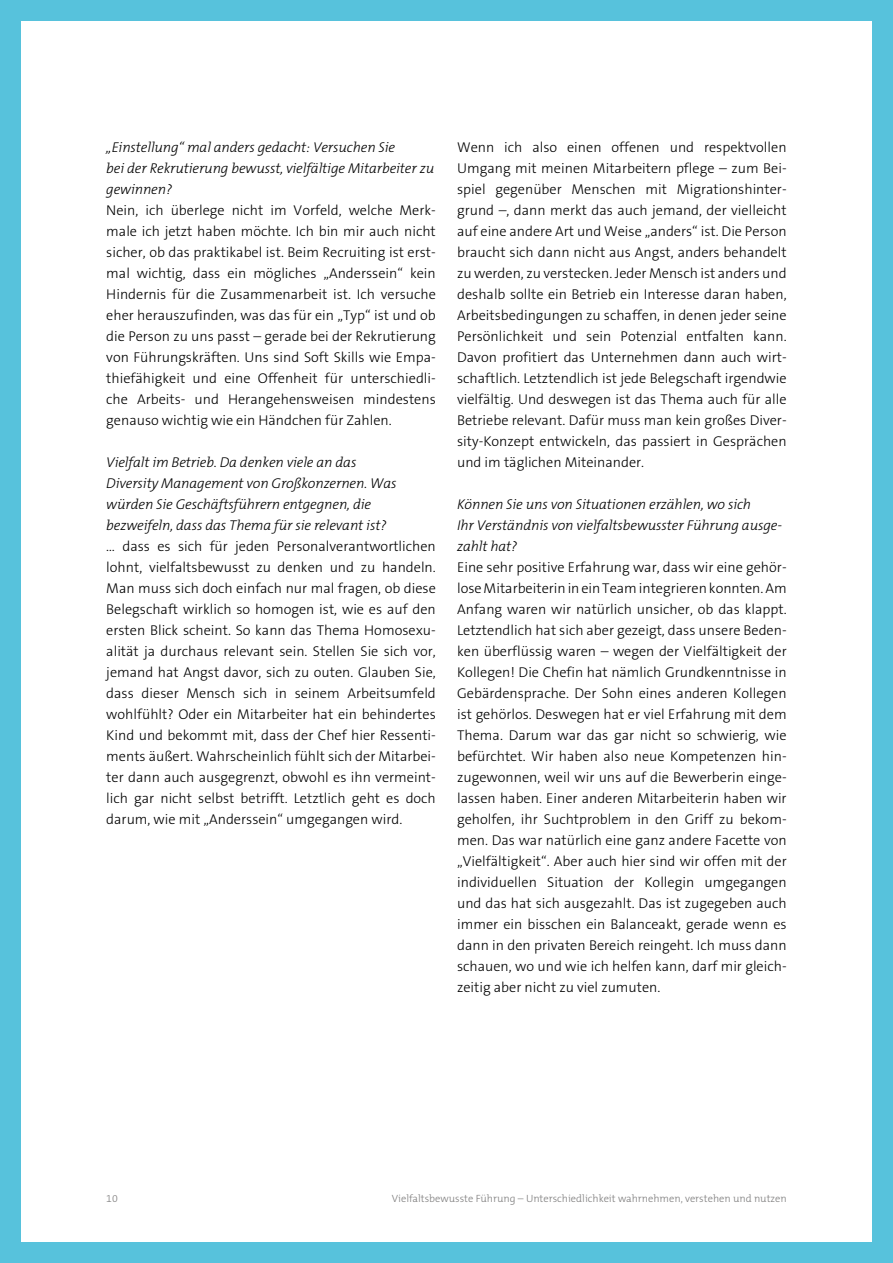
<style>
.page{position:relative;width:893px;height:1263px;background:#57c2dc}
.page>*{position:absolute;margin:0;border:0;box-sizing:border-box;transform-origin:0 0}
.Fließtext_Blocksatz{font:300 14.25px/21px "The Sans Os F";color:#000;text-align:justify}
.frage{font:italic 300 14.25px/21px "The Mix B W3";letter-spacing:-.01em;color:#000}
.t1{font:300 10.5px "The Mix B W3";color:#7c7b7b}
</style>
<div class="page">
<div style="left:21px;top:21px;width:851px;height:1221px;background:#fff"></div>
<p class="frage" style="left:106px;top:137px;width:329px">„Einstellung“ mal anders gedacht: Versuchen Sie<br>bei der Rekrutierung bewusst, vielfältige Mitarbeiter zu gewinnen?</p>
<p class="Fließtext_Blocksatz" style="left:106px;top:200px;width:331px">Nein, ich überlege nicht im Vorfeld, welche Merk&shy;male ich jetzt haben möchte. Ich bin mir auch nicht sicher, ob das praktikabel ist. Beim Recruiting ist erst&shy;mal wichtig, dass ein mögliches „Anderssein“ kein Hindernis für die Zusammenarbeit ist. Ich versuche eher herauszufinden, was das für ein „Typ“ ist und ob die Person zu uns passt – gerade bei der Rekrutierung von Führungskräften. Uns sind Soft Skills wie Empa&shy;thiefähigkeit und eine Offenheit für unterschiedli&shy;che Arbeits- und Herangehensweisen mindestens genauso wichtig wie ein Händchen für Zahlen.</p>
<p class="frage" style="left:106px;top:452px;width:292px">Vielfalt im Betrieb. Da denken viele an das Diversity Management von Großkonzernen. Was würden Sie Geschäftsführern entgegnen, die bezweifeln, dass das Thema für sie relevant ist?</p>
<p class="Fließtext_Blocksatz" style="left:106px;top:536px;width:331px">… dass es sich für jeden Personalverantwortlichen lohnt, vielfaltsbewusst zu denken und zu handeln.<br>Man muss sich doch einfach nur mal fragen, ob diese Belegschaft wirklich so homogen ist, wie es auf den ersten Blick scheint. So kann das Thema Homosexu&shy;alität ja durchaus relevant sein. Stellen Sie sich vor, jemand hat Angst davor, sich zu outen. Glauben Sie, dass dieser Mensch sich in seinem Arbeitsumfeld wohlfühlt? Oder ein Mitarbeiter hat ein behindertes Kind und bekommt mit, dass der Chef hier Ressenti&shy;ments äußert. Wahrscheinlich fühlt sich der Mitarbei&shy;ter dann auch ausgegrenzt, obwohl es ihn vermeint&shy;lich gar nicht selbst betrifft. Letztlich geht es doch darum, wie mit „Anderssein“ umgegangen wird.</p>
<p class="Fließtext_Blocksatz" style="left:457px;top:137px;width:331px">Wenn ich also einen offenen und respektvollen Umgang mit meinen Mitarbeitern pflege – zum Bei&shy;spiel gegenüber Menschen mit Migrationshinter&shy;grund –, dann merkt das auch jemand, der vielleicht auf eine andere Art und Weise „anders“ ist. Die Person braucht sich dann nicht aus Angst, anders behandelt zu werden, zu verstecken. Jeder Mensch ist anders und deshalb sollte ein Betrieb ein Interesse daran haben, Arbeitsbedingungen zu schaffen, in denen jeder seine Persönlichkeit und sein Potenzial entfalten kann.<br>Davon profitiert das Unternehmen dann auch wirt&shy;schaftlich. Letztendlich ist jede Belegschaft irgendwie vielfältig. Und deswegen ist das Thema auch für alle Betriebe relevant. Dafür muss man kein großes Diver&shy;sity-Konzept entwickeln, das passiert in Gesprächen und im täglichen Miteinander.</p>
<p class="frage" style="left:457px;top:494px;width:326px">Können Sie uns von Situationen erzählen, wo sich<br>Ihr Verständnis von vielfaltsbewusster Führung ausge&shy;zahlt hat?</p>
<p class="Fließtext_Blocksatz" style="left:457px;top:557px;width:331px">Eine sehr positive Erfahrung war, dass wir eine gehör&shy;lose Mitarbeiterin in ein Team integrieren konnten. Am Anfang waren wir natürlich unsicher, ob das klappt.<br>Letztendlich hat sich aber gezeigt, dass unsere Beden&shy;ken überflüssig waren – wegen der Vielfältigkeit der Kollegen! Die Chefin hat nämlich Grundkenntnisse in Gebärdensprache. Der Sohn eines anderen Kollegen ist gehörlos. Deswegen hat er viel Erfahrung mit dem Thema. Darum war das gar nicht so schwierig, wie befürchtet. Wir haben also neue Kompetenzen hin&shy;zugewonnen, weil wir uns auf die Bewerberin einge&shy;lassen haben. Einer anderen Mitarbeiterin haben wir geholfen, ihr Suchtproblem in den Griff zu bekom&shy;men. Das war natürlich eine ganz andere Facette von „Vielfältigkeit“. Aber auch hier sind wir offen mit der individuellen Situation der Kollegin umgegangen und das hat sich ausgezahlt. Das ist zugegeben auch immer ein bisschen ein Balanceakt, gerade wenn es dann in den privaten Bereich reingeht. Ich muss dann schauen, wo und wie ich helfen kann, darf mir gleich&shy;zeitig aber nicht zu viel zumuten.</p>
<p class="t1" style="left:106px;top:1192px;width:13px">10</p>
<p class="t1" style="left:392px;top:1192px;width:396px">Vielfaltsbewusste Führung – Unterschiedlichkeit wahrnehmen, verstehen und nutzen</p>
</div>
